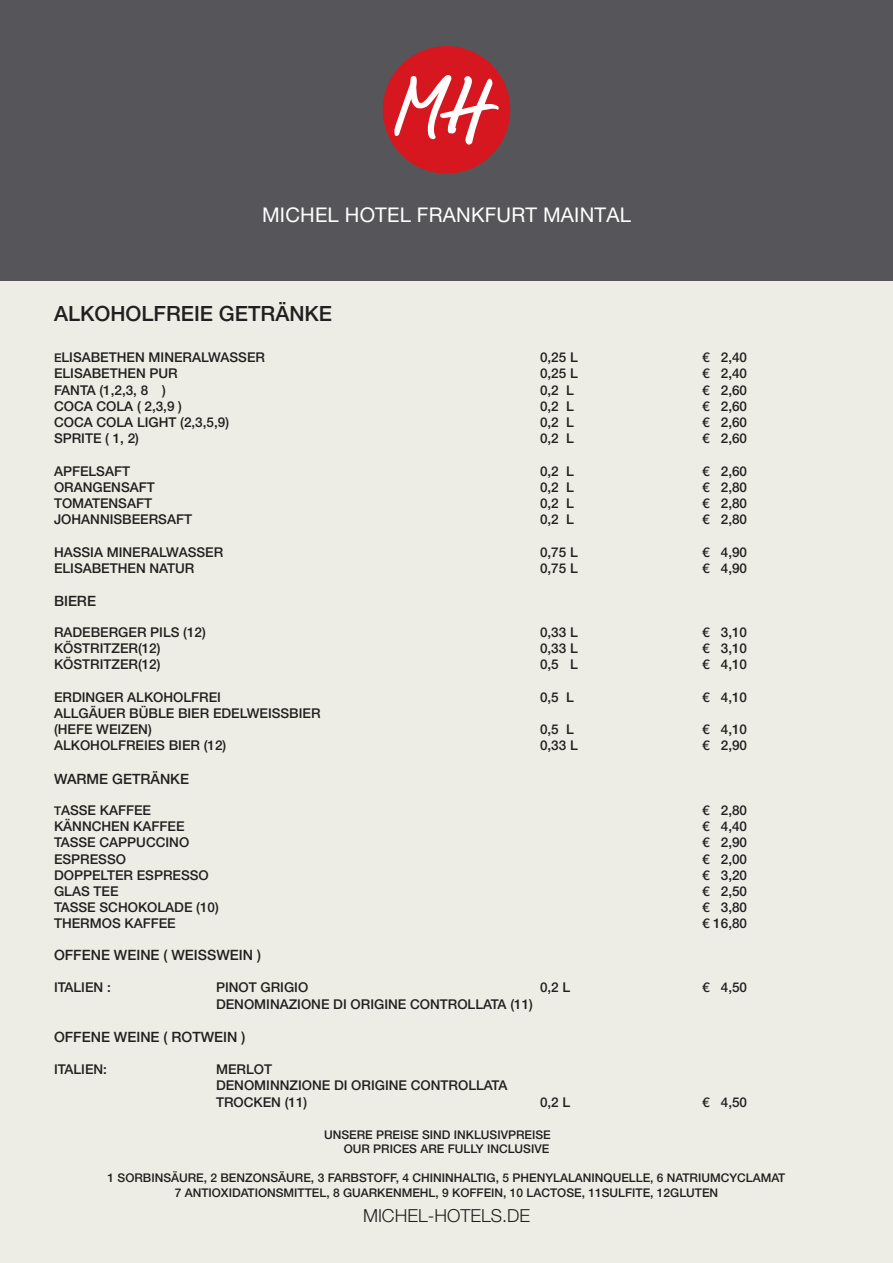
<style>
.page{position:relative;width:893px;height:1263px;background:#fff}
.page>*{position:absolute;margin:0;border:0;box-sizing:border-box;transform-origin:0 0}
.t1{font:500 21px "Helvetica Neue LT Pro";color:#231f20}
.t2{font:20.25px "Helvetica Neue LT Pro";letter-spacing:.01em;color:#fff}
.t3{font:300 18px "Helvetica Neue LT Pro";color:#231f20}
.t4{font:500 14.25px "Helvetica Neue LT Pro";color:#231f20}
.t5{font:500 13.5px "Helvetica Neue LT Pro";color:#231f20}
.t6{font:500 12px "Helvetica Neue LT Pro";color:#231f20}
.s1{font-size:12px}
</style>
<div class="page">
<div style="left:0;top:281px;width:893px;height:982px;background:#eeede5"></div>
<div style="left:0;top:0;width:893px;height:281px;background:#56565a"></div>
<div style="left:383px;top:46px;width:127px;height:128px;background:#d7171f;border-radius:50%"></div>
<svg style="left:394px;top:75px;width:105px;height:70px"></svg>
<p class="t2" style="left:262px;top:202px;width:370px">MICHEL HOTEL FRANKFURT MAINTAL</p>
<p class="t1" style="left:54px;top:301px;width:280px">ALKOHOLFREIE GETRÄNKE</p>
<p class="t5" style="left:54px;top:349px;width:213px"><span class="s1">E</span>LISABETHEN MINERALWASSER</p>
<p class="t5" style="left:540px;top:349px;width:39px">0,25 L</p>
<p class="t5" style="left:702px;top:349px;width:47px">€ 2,40</p>
<p class="t5" style="left:54px;top:366px;width:125px">ELISABETHEN PUR</p>
<p class="t5" style="left:540px;top:366px;width:39px">0,25 L</p>
<p class="t5" style="left:702px;top:366px;width:47px">€ 2,40</p>
<p class="t5" style="left:54px;top:382px;width:113px">FANTA (1,2,3, 8 )</p>
<p class="t5" style="left:540px;top:382px;width:36px">0,2 L</p>
<p class="t5" style="left:702px;top:382px;width:47px">€ 2,60</p>
<p class="t5" style="left:54px;top:398px;width:130px">COCA COLA ( 2,3,9 )</p>
<p class="t5" style="left:540px;top:398px;width:36px">0,2 L</p>
<p class="t5" style="left:702px;top:398px;width:47px">€ 2,60</p>
<p class="t5" style="left:54px;top:414px;width:177px">COCA COLA LIGHT (2,3,5,9)</p>
<p class="t5" style="left:540px;top:414px;width:36px">0,2 L</p>
<p class="t5" style="left:702px;top:414px;width:47px">€ 2,60</p>
<p class="t5" style="left:54px;top:430px;width:87px">SPRITE ( 1, 2)</p>
<p class="t5" style="left:540px;top:430px;width:36px">0,2 L</p>
<p class="t5" style="left:702px;top:430px;width:47px">€ 2,60</p>
<p class="t5" style="left:54px;top:463px;width:78px">APFELSAFT</p>
<p class="t5" style="left:540px;top:463px;width:36px">0,2 L</p>
<p class="t5" style="left:702px;top:463px;width:47px">€ 2,60</p>
<p class="t5" style="left:54px;top:479px;width:102px">ORANGENSAFT</p>
<p class="t5" style="left:540px;top:479px;width:36px">0,2 L</p>
<p class="t5" style="left:702px;top:479px;width:47px">€ 2,80</p>
<p class="t5" style="left:54px;top:495px;width:100px">TOMATENSAFT</p>
<p class="t5" style="left:540px;top:495px;width:36px">0,2 L</p>
<p class="t5" style="left:702px;top:495px;width:47px">€ 2,80</p>
<p class="t5" style="left:54px;top:511px;width:140px">JOHANNISBEERSAFT</p>
<p class="t5" style="left:540px;top:511px;width:36px">0,2 L</p>
<p class="t5" style="left:702px;top:511px;width:47px">€ 2,80</p>
<p class="t5" style="left:54px;top:544px;width:171px">HASSIA MINERALWASSER</p>
<p class="t5" style="left:540px;top:544px;width:39px">0,75 L</p>
<p class="t5" style="left:702px;top:544px;width:47px">€ 4,90</p>
<p class="t5" style="left:54px;top:560px;width:142px">ELISABETHEN NATUR</p>
<p class="t5" style="left:540px;top:560px;width:39px">0,75 L</p>
<p class="t5" style="left:702px;top:560px;width:47px">€ 4,90</p>
<p class="t4" style="left:54px;top:593px;width:43px">BIERE</p>
<p class="t5" style="left:54px;top:624px;width:153px">RADEBERGER PILS (12)</p>
<p class="t5" style="left:540px;top:624px;width:39px">0,33 L</p>
<p class="t5" style="left:702px;top:624px;width:47px">€ 3,10</p>
<p class="t5" style="left:54px;top:640px;width:108px">KÖSTRITZER(12)</p>
<p class="t5" style="left:540px;top:640px;width:39px">0,33 L</p>
<p class="t5" style="left:702px;top:640px;width:47px">€ 3,10</p>
<p class="t5" style="left:54px;top:656px;width:108px">KÖSTRITZER(12)</p>
<p class="t5" style="left:540px;top:656px;width:39px">0,5 L</p>
<p class="t5" style="left:702px;top:656px;width:47px">€ 4,10</p>
<p class="t5" style="left:54px;top:689px;width:169px">ERDINGER ALKOHOLFREI</p>
<p class="t5" style="left:540px;top:689px;width:36px">0,5 L</p>
<p class="t5" style="left:702px;top:689px;width:47px">€ 4,10</p>
<p class="t5" style="left:54px;top:705px;width:268px">ALLGÄUER BÜBLE BIER EDELWEISSBIER</p>
<p class="t5" style="left:54px;top:721px;width:99px">(HEFE WEIZEN)</p>
<p class="t5" style="left:540px;top:721px;width:36px">0,5 L</p>
<p class="t5" style="left:702px;top:721px;width:47px">€ 4,10</p>
<p class="t5" style="left:54px;top:737px;width:174px">ALKOHOLFREIES BIER (12)</p>
<p class="t5" style="left:540px;top:737px;width:39px">0,33 L</p>
<p class="t5" style="left:702px;top:737px;width:47px">€ 2,90</p>
<p class="t4" style="left:54px;top:771px;width:137px">WARME GETRÄNKE</p>
<p class="t5" style="left:54px;top:802px;width:99px"><span class="s1">T</span>ASSE KAFFEE</p>
<p class="t5" style="left:702px;top:802px;width:47px">€ 2,80</p>
<p class="t5" style="left:54px;top:818px;width:132px">KÄNNCHEN KAFFEE</p>
<p class="t5" style="left:702px;top:818px;width:47px">€ 4,40</p>
<p class="t5" style="left:54px;top:834px;width:137px">TASSE CAPPUCCINO</p>
<p class="t5" style="left:702px;top:834px;width:47px">€ 2,90</p>
<p class="t5" style="left:54px;top:851px;width:74px">ESPRESSO</p>
<p class="t5" style="left:702px;top:851px;width:47px">€ 2,00</p>
<p class="t5" style="left:54px;top:867px;width:156px">DOPPELTER ESPRESSO</p>
<p class="t5" style="left:702px;top:867px;width:47px">€ 3,20</p>
<p class="t5" style="left:54px;top:883px;width:66px">GLAS TEE</p>
<p class="t5" style="left:702px;top:883px;width:47px">€ 2,50</p>
<p class="t5" style="left:54px;top:899px;width:166px">TASSE SCHOKOLADE (10)</p>
<p class="t5" style="left:702px;top:899px;width:47px">€ 3,80</p>
<p class="t5" style="left:54px;top:915px;width:123px">THERMOS KAFFEE</p>
<p class="t5" style="left:702px;top:915px;width:47px">€ 16,80</p>
<p class="t4" style="left:54px;top:946px;width:208px">OFFENE WEINE ( WEISSWEIN )</p>
<p class="t5" style="left:54px;top:979px;width:58px">ITALIEN :</p>
<p class="t5" style="left:216px;top:979px;width:94px">PINOT GRIGIO</p>
<p class="t5" style="left:540px;top:979px;width:32px">0,2 L</p>
<p class="t5" style="left:702px;top:979px;width:47px">€ 4,50</p>
<p class="t5" style="left:216px;top:996px;width:318px">DENOMINAZIONE DI ORIGINE CONTROLLATA (11)</p>
<p class="t4" style="left:54px;top:1028px;width:193px">OFFENE WEINE ( ROTWEIN )</p>
<p class="t5" style="left:54px;top:1061px;width:55px">ITALIEN:</p>
<p class="t5" style="left:216px;top:1061px;width:58px">MERLOT</p>
<p class="t5" style="left:216px;top:1077px;width:293px">DENOMINNZIONE DI ORIGINE CONTROLLATA</p>
<p class="t5" style="left:216px;top:1094px;width:93px">TROCKEN (11)</p>
<p class="t5" style="left:540px;top:1094px;width:32px">0,2 L</p>
<p class="t5" style="left:702px;top:1094px;width:47px">€ 4,50</p>
<p class="t6" style="left:324px;top:1128px;width:228px">UNSERE PREISE SIND INKLUSIVPREISE</p>
<p class="t6" style="left:344px;top:1142px;width:207px">OUR PRICES ARE FULLY INCLUSIVE</p>
<p class="t6" style="left:108px;top:1171px;width:679px">1 SORBINSÄURE, 2 BENZONSÄURE, 3 FARBSTOFF, 4 CHININHALTIG, 5 PHENYLALANINQUELLE, 6 NATRIUMCYCLAMAT</p>
<p class="t6" style="left:175px;top:1185px;width:545px">7 ANTIOXIDATIONSMITTEL, 8 GUARKENMEHL, 9 KOFFEIN, 10 LACTOSE, 11SULFITE, 12GLUTEN</p>
<p class="t3" style="left:363px;top:1204px;width:169px">MICHEL-HOTELS.DE</p>
</div>
